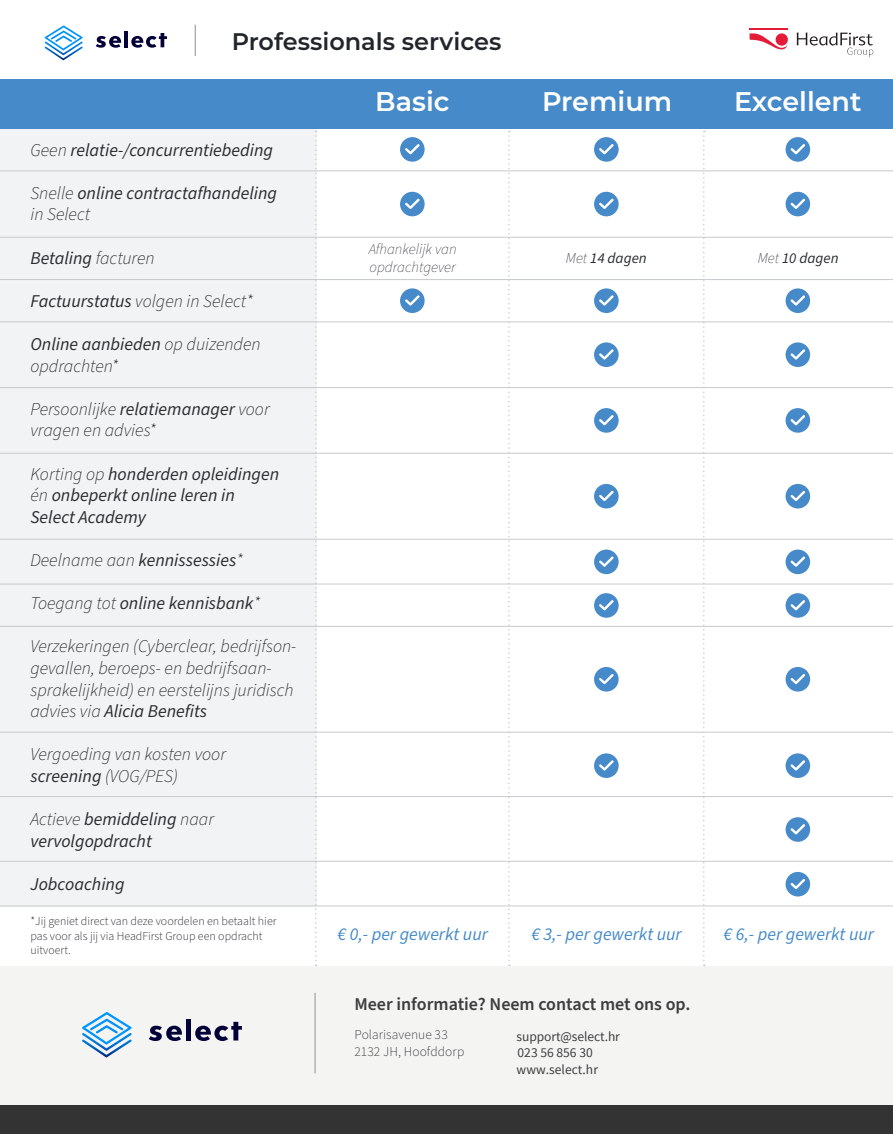
<style>
.page{position:relative;width:893px;height:1134px;background:#fff}
.page>*{position:absolute;margin:0;border:0;box-sizing:border-box;transform-origin:0 0}
.t1{font:600 27px "Montserrat";color:#fff}
.t2{font:600 24px "Montserrat";color:#22262b}
.t3{font:italic 300 18px/21.6px "Source Sans Pro";color:#292c2f}
.t4{font:italic 18px/21.6px "Source Sans Pro";color:#292c2f}
.t5{font:italic 18px "Source Sans Pro";color:#468ac9}
.t6{font:600 18px "Source Sans Pro";color:#3e3e3f}
.t7{font:italic 200 15px "Source Sans Pro";color:#292c2f}
.t8{font:italic 15px "Source Sans Pro";color:#292c2f}
.t9{font:13.5px/16px "Source Sans Pro";color:#3e3e3f}
.t10{font:300 13.5px "Source Sans Pro";letter-spacing:.005em;color:#3e3e3f}
.t11{font:300 12px/14.4px "Source Sans Pro";color:#292c2f}
.s1{font-weight:300}
.s2{font-weight:400}
.s3{font-weight:200}
</style>
<div class="page">
<div style="left:0;top:112px;width:316px;height:794px;background:#f2f3f4"></div>
<svg style="left:315px;top:131px;width:2px;height:835px"></svg>
<svg style="left:508px;top:131px;width:2px;height:835px"></svg>
<svg style="left:703px;top:131px;width:2px;height:835px"></svg>
<div style="left:0;top:966px;width:893px;height:168px;background:#f4f4f3"></div>
<div style="left:0;top:79px;width:893px;height:50px;background:#468ac9"></div>
<div style="left:0;top:1106px;width:893px;height:28px;background:#333"></div>
<svg style="left:400px;top:137px;width:25px;height:25px"></svg>
<svg style="left:400px;top:192px;width:25px;height:24px"></svg>
<svg style="left:400px;top:288px;width:25px;height:25px"></svg>
<svg style="left:594px;top:137px;width:25px;height:25px"></svg>
<svg style="left:594px;top:192px;width:25px;height:24px"></svg>
<svg style="left:594px;top:288px;width:25px;height:25px"></svg>
<svg style="left:594px;top:342px;width:25px;height:25px"></svg>
<svg style="left:594px;top:408px;width:25px;height:25px"></svg>
<svg style="left:594px;top:484px;width:25px;height:25px"></svg>
<svg style="left:594px;top:550px;width:25px;height:24px"></svg>
<svg style="left:594px;top:593px;width:25px;height:25px"></svg>
<svg style="left:594px;top:667px;width:25px;height:25px"></svg>
<svg style="left:594px;top:753px;width:25px;height:25px"></svg>
<svg style="left:785px;top:137px;width:25px;height:25px"></svg>
<svg style="left:785px;top:192px;width:25px;height:24px"></svg>
<svg style="left:785px;top:288px;width:25px;height:25px"></svg>
<svg style="left:785px;top:342px;width:25px;height:25px"></svg>
<svg style="left:785px;top:408px;width:25px;height:25px"></svg>
<svg style="left:785px;top:484px;width:25px;height:25px"></svg>
<svg style="left:785px;top:550px;width:25px;height:24px"></svg>
<svg style="left:785px;top:593px;width:25px;height:25px"></svg>
<svg style="left:785px;top:667px;width:25px;height:25px"></svg>
<svg style="left:785px;top:753px;width:25px;height:25px"></svg>
<svg style="left:785px;top:817px;width:25px;height:25px"></svg>
<svg style="left:785px;top:872px;width:25px;height:25px"></svg>
<hr style="left:0;top:171px;width:893px;height:1px;background:#c7cacc">
<hr style="left:0;top:237px;width:893px;height:1px;background:#c7cacc">
<hr style="left:0;top:279px;width:893px;height:1px;background:#c7cacc">
<hr style="left:0;top:321px;width:893px;height:1px;background:#c7cacc">
<hr style="left:0;top:387px;width:893px;height:1px;background:#c7cacc">
<hr style="left:0;top:453px;width:893px;height:1px;background:#c7cacc">
<hr style="left:0;top:539px;width:893px;height:1px;background:#c7cacc">
<hr style="left:0;top:584px;width:893px;height:1px;background:#c7cacc">
<hr style="left:0;top:626px;width:893px;height:1px;background:#c7cacc">
<hr style="left:0;top:732px;width:893px;height:1px;background:#c7cacc">
<hr style="left:0;top:796px;width:893px;height:1px;background:#c7cacc">
<hr style="left:0;top:861px;width:893px;height:1px;background:#c7cacc">
<hr style="left:0;top:906px;width:893px;height:1px;background:#c7cacc">
<svg style="left:45px;top:26px;width:38px;height:34px"></svg>
<svg style="left:96px;top:36px;width:25px;height:12px"></svg>
<hr style="left:124px;top:31px;width:4px;height:16px;background:#040038">
<svg style="left:131px;top:33px;width:36px;height:15px"></svg>
<svg style="left:82px;top:1012px;width:50px;height:45px"></svg>
<svg style="left:149px;top:1026px;width:33px;height:15px"></svg>
<hr style="left:186px;top:1019px;width:4px;height:22px;background:#040038">
<svg style="left:195px;top:1022px;width:47px;height:19px"></svg>
<hr style="left:315px;top:993px;width:1px;height:80px;background:#8e9092">
<hr style="left:195px;top:25px;width:1px;height:31px;background:#8e9092">
<svg style="left:750px;top:33px;width:38px;height:17px"></svg>
<hr style="left:750px;top:29px;width:38px;height:1px;background:#e41c38">
<svg style="left:797px;top:33px;width:76px;height:24px"></svg>
<p class="t2" style="left:232px;top:24px;width:271px">Professionals services</p>
<p class="t4" style="left:30px;top:139px;width:244px"><span class="s1">Geen</span> relatie-/concurrentiebeding</p>
<p class="t4" style="left:30px;top:183px;width:248px"><span class="s1">Snelle</span> online contractafhandeling</p>
<p class="t3" style="left:30px;top:204px;width:61px">in Select</p>
<p class="t4" style="left:30px;top:247px;width:126px">Betaling <span class="s1">facturen</span></p>
<p class="t3" style="left:30px;top:291px;width:224px"><span class="s2">Factuurstatus</span> volgen in Select*</p>
<p class="t3" style="left:30px;top:334px;width:232px"><span class="s2">Online aanbieden</span> op duizenden opdrachten*</p>
<p class="t3" style="left:30px;top:399px;width:241px">Persoonlijke <span class="s2">relatiemanager</span> voor vragen en advies*</p>
<p class="t4" style="left:30px;top:463px;width:250px"><span class="s1">Korting op</span> honderden opleidingen <span class="s1">én</span> onbeperkt online leren in<br>Select Academy</p>
<p class="t4" style="left:30px;top:550px;width:214px"><span class="s1">Deelname aan</span> kennissessies<span class="s1">*</span></p>
<p class="t4" style="left:30px;top:593px;width:231px"><span class="s1">Toegang tot</span> online kennisbank<span class="s1">*</span></p>
<p class="t3" style="left:30px;top:636px;width:267px">Verzekeringen (Cyberclear, bedrijfson&shy;gevallen, beroeps- en bedrijfsaan&shy;sprakelijkheid) en eerstelijns juridisch advies via <span class="s2">Alicia Benefits</span></p>
<p class="t3" style="left:30px;top:744px;width:197px">Vergoeding van kosten voor</p>
<p class="t4" style="left:30px;top:766px;width:149px">screening <span class="s1">(VOG/PES)</span></p>
<p class="t3" style="left:30px;top:809px;width:185px">Actieve <span class="s2">bemiddeling</span> naar</p>
<p class="t4" style="left:30px;top:831px;width:123px">vervolgopdracht</p>
<p class="t4" style="left:30px;top:874px;width:96px">Jobcoaching</p>
<p class="t11" style="left:30px;top:915px;width:248px">*Jij geniet direct van deze voordelen en betaalt hier pas voor als jij via HeadFirst Group een opdracht uitvoert.</p>
<p class="t1" style="left:375px;top:82px;width:76px">Basic</p>
<p class="t1" style="left:542px;top:82px;width:132px">Premium</p>
<p class="t1" style="left:734px;top:82px;width:129px">Excellent</p>
<p class="t7" style="left:369px;top:239px;width:90px">Afhankelijk van</p>
<p class="t7" style="left:370px;top:257px;width:88px">opdrachtgever</p>
<p class="t8" style="left:566px;top:248px;width:82px"><span class="s3">Met</span> 14 dagen</p>
<p class="t8" style="left:758px;top:248px;width:82px"><span class="s3">Met</span> 10 dagen</p>
<p class="t5" style="left:337px;top:922px;width:152px">€ 0,- per gewerkt uur</p>
<p class="t5" style="left:531px;top:922px;width:152px">€ 3,- per gewerkt uur</p>
<p class="t5" style="left:724px;top:922px;width:152px">€ 6,- per gewerkt uur</p>
<p class="t6" style="left:354px;top:992px;width:338px">Meer informatie? Neem contact met ons op.</p>
<p class="t10" style="left:354px;top:1026px;width:95px">Polarisavenue 33</p>
<p class="t10" style="left:354px;top:1042px;width:111px">2132 JH, Hoofddorp</p>
<p class="t9" style="left:517px;top:1028px;width:105px">support@select.hr<br>023 56 856 30</p>
<p class="t9" style="left:517px;top:1062px;width:83px">www.select.hr</p>
</div>
